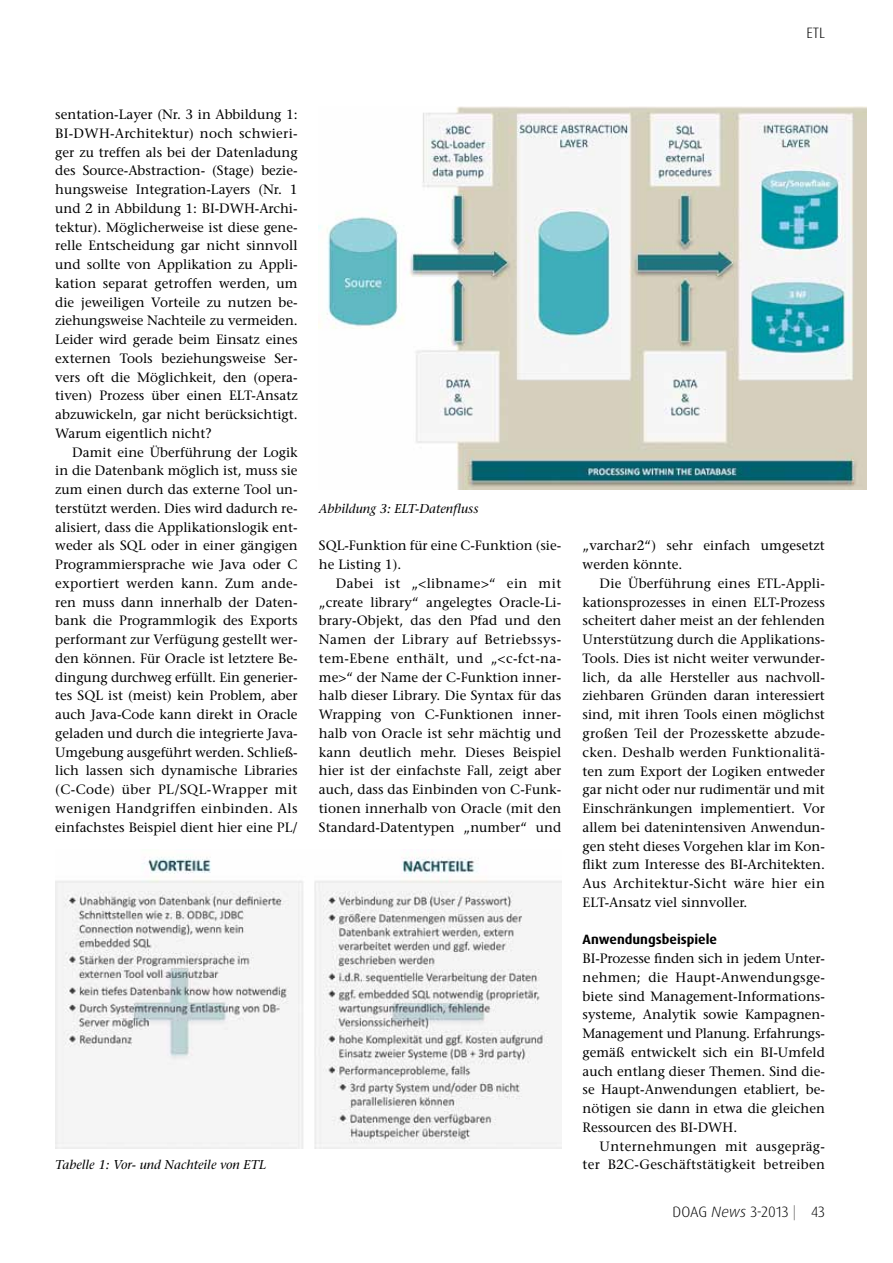
<style>
.page{position:relative;width:893px;height:1263px;background:#fff}
.page>*{position:absolute;margin:0;border:0;box-sizing:border-box;transform-origin:0 0}
.t1{font:300 15px "Dax Pro";color:#000}
.t2{font:500 13.5px/18.8px "Stone Serif Std";color:#000;text-align:justify}
.t3{font:500 13.5px/18.8px "Stone Serif Std";letter-spacing:.02em;color:#000;text-align:right}
.t4{font:700 13.5px "Dax Pro";color:#000}
.t5{font:italic 500 12.75px "Stone Serif Std";color:#000}
.s1{font-style:italic}
.s2{color:#706f6f}
</style>
<div class="page">
<img style="left:319px;top:106px;width:548px;height:384px">
<img style="left:55px;top:857px;width:506px;height:291px">
<p class="t1" style="left:806px;top:23px;width:20px">ETL</p>
<p class="t2" style="left:55px;top:105px;width:244px">sentation-Layer (Nr. 3 in Abbildung 1:<br>BI-DWH-Architektur) noch schwieri&shy;ger zu treffen als bei der Datenladung des Source-Abstraction- (Stage) bezie&shy;hungsweise Integration-Layers (Nr. 1 und 2 in Abbildung 1: BI-DWH-Archi&shy;tektur). Möglicherweise ist diese gene&shy;relle Entscheidung gar nicht sinnvoll und sollte von Applikation zu Appli&shy;kation separat getroffen werden, um die jeweiligen Vorteile zu nutzen be&shy;ziehungsweise Nachteile zu vermeiden.<br>Leider wird gerade beim Einsatz eines externen Tools beziehungsweise Ser&shy;vers oft die Möglichkeit, den (opera&shy;tiven) Prozess über einen ELT-Ansatz abzuwickeln, gar nicht berücksichtigt.<br>Warum eigentlich nicht?</p>
<p class="t2" style="left:55px;top:443px;width:244px;text-indent:17px">Damit eine Überführung der Logik in die Datenbank möglich ist, muss sie zum einen durch das externe Tool un&shy;terstützt werden. Dies wird dadurch re&shy;alisiert, dass die Applikationslogik ent&shy;weder als SQL oder in einer gängigen Programmiersprache wie Java oder C exportiert werden kann. Zum ande&shy;ren muss dann innerhalb der Daten&shy;bank die Programmlogik des Exports performant zur Verfügung gestellt wer&shy;den können. Für Oracle ist letztere Be&shy;dingung durchweg erfüllt. Ein generier&shy;tes SQL ist (meist) kein Problem, aber auch Java-Code kann direkt in Oracle geladen und durch die integrierte Java-Umgebung ausgeführt werden. Schließ&shy;lich lassen sich dynamische Libraries (C-Code) über PL/SQL-Wrapper mit wenigen Handgriffen einbinden. Als einfachstes Beispiel dient hier eine PL/</p>
<p class="t5" style="left:319px;top:501px;width:161px">Abbildung 3: ELT-Datenfluss</p>
<p class="t2" style="left:319px;top:536px;width:244px">SQL-Funktion für eine C-Funktion (sie&shy;he Listing 1).</p>
<p class="t2" style="left:319px;top:574px;width:244px;text-indent:17px">Dabei ist „&lt;libname&gt;“ ein mit „create library“ angelegtes Oracle-Li&shy;brary-Objekt, das den Pfad und den Namen der Library auf Betriebssys&shy;tem-Ebene enthält, und „&lt;c-fct-na&shy;me&gt;“ der Name der C-Funktion inner&shy;halb dieser Library. Die Syntax für das Wrapping von C-Funktionen inner&shy;halb von Oracle ist sehr mächtig und kann deutlich mehr. Dieses Beispiel hier ist der einfachste Fall, zeigt aber auch, dass das Einbinden von C-Funk&shy;tionen innerhalb von Oracle (mit den Standard-Datentypen „number“ und</p>
<p class="t5" style="left:55px;top:1157px;width:213px">Tabelle 1: Vor- und Nachteile von ETL</p>
<p class="t2" style="left:583px;top:536px;width:244px">„varchar2“) sehr einfach umgesetzt werden könnte.</p>
<p class="t2" style="left:583px;top:574px;width:244px;text-indent:17px">Die Überführung eines ETL-Appli&shy;kationsprozesses in einen ELT-Prozess scheitert daher meist an der fehlenden Unterstützung durch die Applikations-Tools. Dies ist nicht weiter verwunder&shy;lich, da alle Hersteller aus nachvoll&shy;ziehbaren Gründen daran interessiert sind, mit ihren Tools einen möglichst großen Teil der Prozesskette abzude&shy;cken. Deshalb werden Funktionalitä&shy;ten zum Export der Logiken entweder gar nicht oder nur rudimentär und mit Einschränkungen implementiert. Vor allem bei datenintensiven Anwendun&shy;gen steht dieses Vorgehen klar im Kon&shy;flikt zum Interesse des BI-Architekten.<br>Aus Architektur-Sicht wäre hier ein ELT-Ansatz viel sinnvoller.</p>
<p class="t4" style="left:583px;top:931px;width:136px">Anwendungsbeispiele</p>
<p class="t2" style="left:583px;top:949px;width:244px">BI-Prozesse finden sich in jedem Unter&shy;nehmen; die Haupt-Anwendungsge&shy;biete sind Management-Informations&shy;systeme, Analytik sowie Kampagnen-Management und Planung. Erfahrungs&shy;gemäß entwickelt sich ein BI-Umfeld auch entlang dieser Themen. Sind die&shy;se Haupt-Anwendungen etabliert, be&shy;nötigen sie dann in etwa die gleichen Ressourcen des BI-DWH.</p>
<p class="t3" style="left:583px;top:1136px;width:244px">Unternehmungen mit ausgepräg&shy;ter B2C-Geschäftstätigkeit betreiben</p>
<p class="t1" style="left:673px;top:1202px;width:154px">DOAG <span class="s1">News</span> 3-2013 <span class="s2">|</span> 43</p>
</div>
